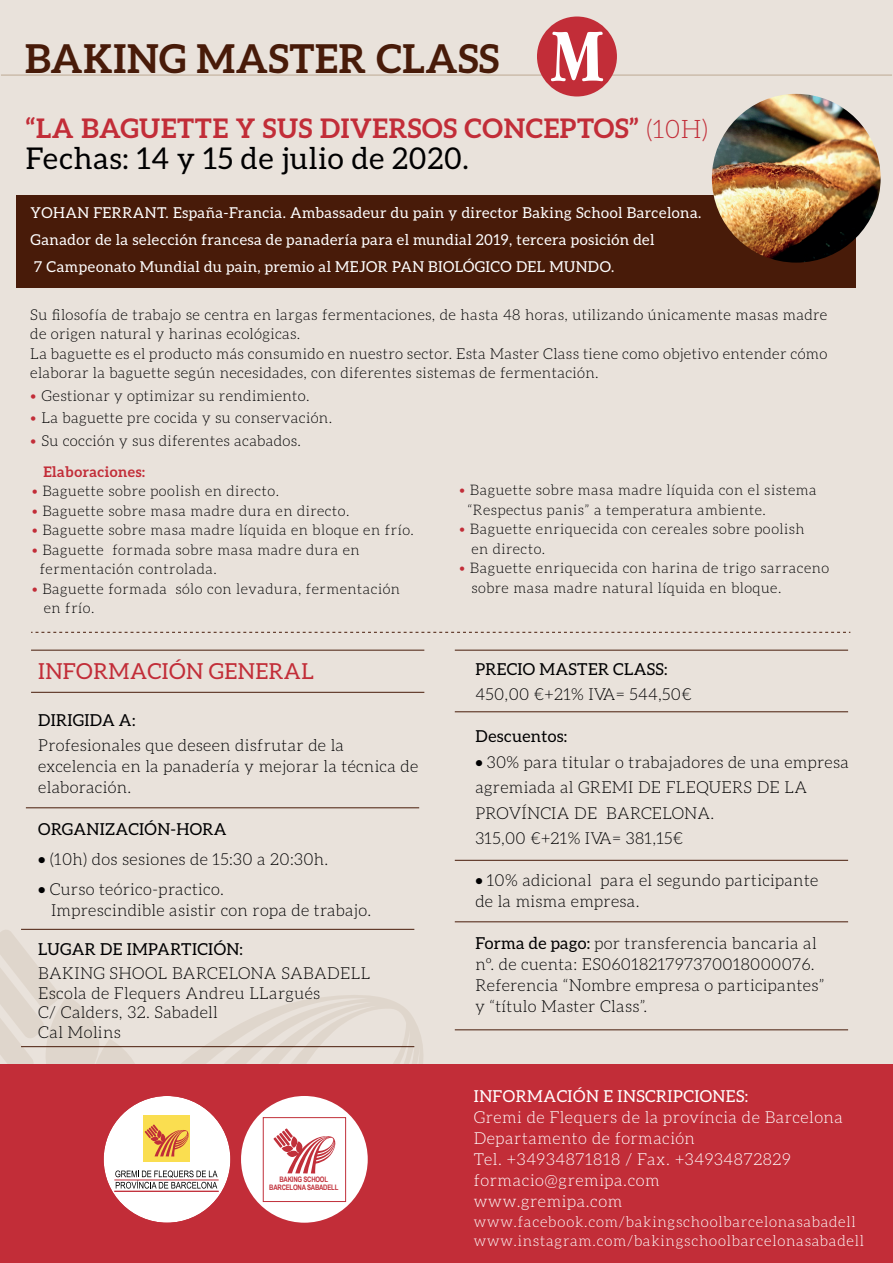
<style>
.page{position:relative;width:893px;height:1263px;background:#fff}
.page>*{position:absolute;margin:0;border:0;box-sizing:border-box;transform-origin:0 0}
.t1{font:700 39.75px "Aleo";letter-spacing:.015em;color:#481b09}
.t2{font:30px "Aleo";letter-spacing:.025em;color:#000001}
.t3{font:700 27px "Aleo";letter-spacing:.025em;color:#c22d38}
.t4{font:22.05px "Aleo";letter-spacing:.02em;color:#c22d38}
.t5{font:300 16.5px/21px "Aleo";letter-spacing:.02em;color:#000001}
.t6{font:300 16.5px/21px "Aleo";letter-spacing:.03em;color:#fff}
.t7{font:16.5px "Aleo";letter-spacing:.02em;color:#000001}
.t8{font:16.5px "Aleo";letter-spacing:.03em;color:#fff}
.t9{font:300 15px/19.5px "Aleo";letter-spacing:.02em;color:#000001}
.t10{font:15px/27px "Aleo";letter-spacing:.03em;color:#fff}
.t11{font:300 15px/19.5px "Aleo";letter-spacing:.05em;color:#fff}
.t12{font:300 14.55px/19.5px "Aleo";letter-spacing:.035em;color:#000001}
.t13{font:700 14.55px "Aleo";letter-spacing:.035em;color:#c22d38}
.t14{font:700 7.5px/7.9px "Arial Narrow";letter-spacing:-.03em;color:#c1303a;text-align:center}
.s1{font-weight:300;font-size:25.5px}
.s2{color:#c22d38}
.s3{font-weight:400}
</style>
<div class="page">
<div style="left:0;top:0;width:893px;height:1095px;background:#e9e2db"></div>
<svg style="left:0;top:929px;width:423px;height:136px"></svg>
<div style="left:0;top:1065px;width:893px;height:198px;background:#c22d38"></div>
<div style="left:104px;top:1096px;width:126px;height:127px;background:#fff;border-radius:50%"></div>
<div style="left:241px;top:1096px;width:127px;height:127px;background:#fff;border-radius:50%"></div>
<div style="left:144px;top:1115px;width:46px;height:46px;background:#fade50"></div>
<svg style="left:145px;top:1124px;width:44px;height:32px"></svg>
<svg style="left:115px;top:1170px;width:103px;height:18px"></svg>
<hr style="left:114px;top:1180px;width:105px;height:1px;background:#c02d38">
<hr style="left:114px;top:1191px;width:105px;height:1px;background:#c02d38">
<div style="left:263px;top:1117px;width:83px;height:85px;border:1px solid #c1303a"></div>
<svg style="left:273px;top:1128px;width:63px;height:45px"></svg>
<hr style="left:1px;top:75px;width:891px;height:1px;background:#bda993">
<div style="left:537px;top:17px;width:80px;height:79px;background:#c22d38;border-radius:50%"></div>
<svg style="left:551px;top:32px;width:52px;height:49px"></svg>
<svg style="left:31px;top:632px;width:819px;height:1px"></svg>
<hr style="left:31px;top:650px;width:393px;height:1px;background:#481b09">
<hr style="left:455px;top:650px;width:393px;height:1px;background:#481b09">
<hr style="left:31px;top:692px;width:393px;height:1px;background:#481b09">
<hr style="left:455px;top:711px;width:393px;height:1px;background:#481b09">
<hr style="left:455px;top:860px;width:393px;height:1px;background:#481b09">
<hr style="left:455px;top:921px;width:393px;height:1px;background:#481b09">
<hr style="left:455px;top:1029px;width:393px;height:1px;background:#481b09">
<hr style="left:26px;top:807px;width:393px;height:1px;background:#481b09">
<hr style="left:21px;top:929px;width:393px;height:1px;background:#481b09">
<hr style="left:21px;top:1046px;width:393px;height:1px;background:#481b09">
<div style="left:17px;top:196px;width:839px;height:92px;background:#481b09"></div>
<img style="left:712px;top:94px;width:169px;height:169px;border-radius:84px">
<h1 class="t1" style="left:25px;top:35px;width:476px">BAKING MASTER CLASS</h1>
<h3 class="t3" style="left:26px;top:112px;width:684px">“LA BAGUETTE Y SUS DIVERSOS CONCEPTOS” <span class="s1">(10H)</span></h3>
<h2 class="t2" style="left:26px;top:142px;width:444px">Fechas: 14 y 15 de julio de 2020.</h2>
<p class="t10" style="left:31px;top:199px;width:672px">YOHAN FERRANT. España-Francia. Ambassadeur du pain y director Baking School Barcelona.<br>Ganador de la selección francesa de panadería para el mundial 2019, tercera posición del<br>7 Campeonato Mundial du pain, premio al MEJOR PAN BIOLÓGICO DEL MUNDO.</p>
<p class="t9" style="left:30px;top:305px;width:799px">Su filosofía de trabajo se centra en largas fermentaciones, de hasta 48 horas, utilizando únicamente masas madre de origen natural y harinas ecológicas.<br>La baguette es el producto más consumido en nuestro sector. Esta Master Class tiene como objetivo entender cómo elaborar la baguette según necesidades, con diferentes sistemas de fermentación.</p>
<p class="t9" style="left:30px;top:386px;width:281px"><span class="s2">•</span> Gestionar y optimizar su rendimiento.</p>
<p class="t9" style="left:30px;top:408px;width:303px"><span class="s2">•</span> La baguette pre cocida y su conservación.</p>
<p class="t9" style="left:30px;top:431px;width:272px"><span class="s2">•</span> Su cocción y sus diferentes acabados.</p>
<p class="t12" style="left:467px;top:480px;width:351px;text-indent:-8px"><span class="s2">•</span> Baguette sobre masa madre líquida con el sistema “Respectus panis” a temperatura ambiente.</p>
<p class="t12" style="left:471px;top:519px;width:335px;text-indent:-12px"><span class="s2">•</span> Baguette enriquecida con cereales sobre poolish en directo.</p>
<p class="t12" style="left:471px;top:558px;width:359px;text-indent:-12px"><span class="s2">•</span> Baguette enriquecida con harina de trigo sarraceno sobre masa madre natural líquida en bloque.</p>
<p class="t13" style="left:43px;top:463px;width:103px">Elaboraciones:</p>
<p class="t12" style="left:32px;top:482px;width:249px"><span class="s2">•</span> Baguette sobre poolish en directo.</p>
<p class="t12" style="left:32px;top:501px;width:319px"><span class="s2">•</span> Baguette sobre masa madre dura en directo.</p>
<p class="t12" style="left:32px;top:521px;width:384px"><span class="s2">•</span> Baguette sobre masa madre líquida en bloque en frío.</p>
<p class="t12" style="left:40px;top:540px;width:321px;text-indent:-8px"><span class="s2">•</span> Baguette formada sobre masa madre dura en fermentación controlada.</p>
<p class="t12" style="left:44px;top:579px;width:358px;text-indent:-12px"><span class="s2">•</span> Baguette formada sólo con levadura, fermentación en frío.</p>
<h3 class="t4" style="left:38px;top:659px;width:277px">INFORMACIÓN GENERAL</h3>
<p class="t7" style="left:38px;top:710px;width:99px">DIRIGIDA A:</p>
<p class="t5" style="left:38px;top:735px;width:382px">Profesionales que deseen disfrutar de la excelencia en la panadería y mejorar la técnica de elaboración.</p>
<p class="t7" style="left:38px;top:820px;width:190px">ORGANIZACIÓN-HORA</p>
<p class="t5" style="left:38px;top:849px;width:291px"><span class="s3">•</span> (10h) dos sesiones de 15:30 a 20:30h.</p>
<p class="t5" style="left:51px;top:879px;width:322px;text-indent:-13px"><span class="s3">•</span> Curso teórico-practico.<br>Imprescindible asistir con ropa de trabajo.</p>
<p class="t7" style="left:38px;top:940px;width:206px">LUGAR DE IMPARTICIÓN:</p>
<p class="t5" style="left:38px;top:963px;width:334px;line-height:19.5px">BAKING SHOOL BARCELONA SABADELL<br>Escola de Flequers Andreu LLargués<br>C/ Calders, 32. Sabadell<br>Cal Molins</p>
<p class="t14" style="left:269px;top:1175px;width:71px">BAKING SCHOOL<br>BARCELONA SABADELL</p>
<p class="t7" style="left:475px;top:660px;width:194px">PRECIO MASTER CLASS:</p>
<p class="t5" style="left:475px;top:684px;width:218px">450,00 €+21% IVA= 544,50€</p>
<p class="t7" style="left:475px;top:727px;width:93px">Descuentos:</p>
<p class="t5" style="left:475px;top:749px;width:375px;line-height:25.5px"><span class="s3">•</span> 30% para titular o trabajadores de una empresa agremiada al GREMI DE FLEQUERS DE LA PROVÍNCIA DE BARCELONA.<br>315,00 €+21% IVA= 381,15€</p>
<p class="t5" style="left:475px;top:870px;width:344px"><span class="s3">•</span> 10% adicional para el segundo participante de la misma empresa.</p>
<p class="t5" style="left:475px;top:933px;width:351px"><span class="s3">Forma de pago:</span> por transferencia bancaria al nº. de cuenta: ES0601821797370018000076.<br>Referencia “Nombre empresa o participantes” y “título Master Class”.</p>
<p class="t8" style="left:474px;top:1087px;width:276px">INFORMACIÓN E INSCRIPCIONES:</p>
<p class="t6" style="left:474px;top:1107px;width:371px">Gremi de Flequers de la província de Barcelona<br>Departamento de formación<br>Tel. +34934871818 / Fax. +34934872829 formacio@gremipa.com<br>www.gremipa.com</p>
<p class="t11" style="left:474px;top:1212px;width:391px">www.facebook.com/bakingschoolbarcelonasabadell www.instagram.com/bakingschoolbarcelonasabadell</p>
</div>
